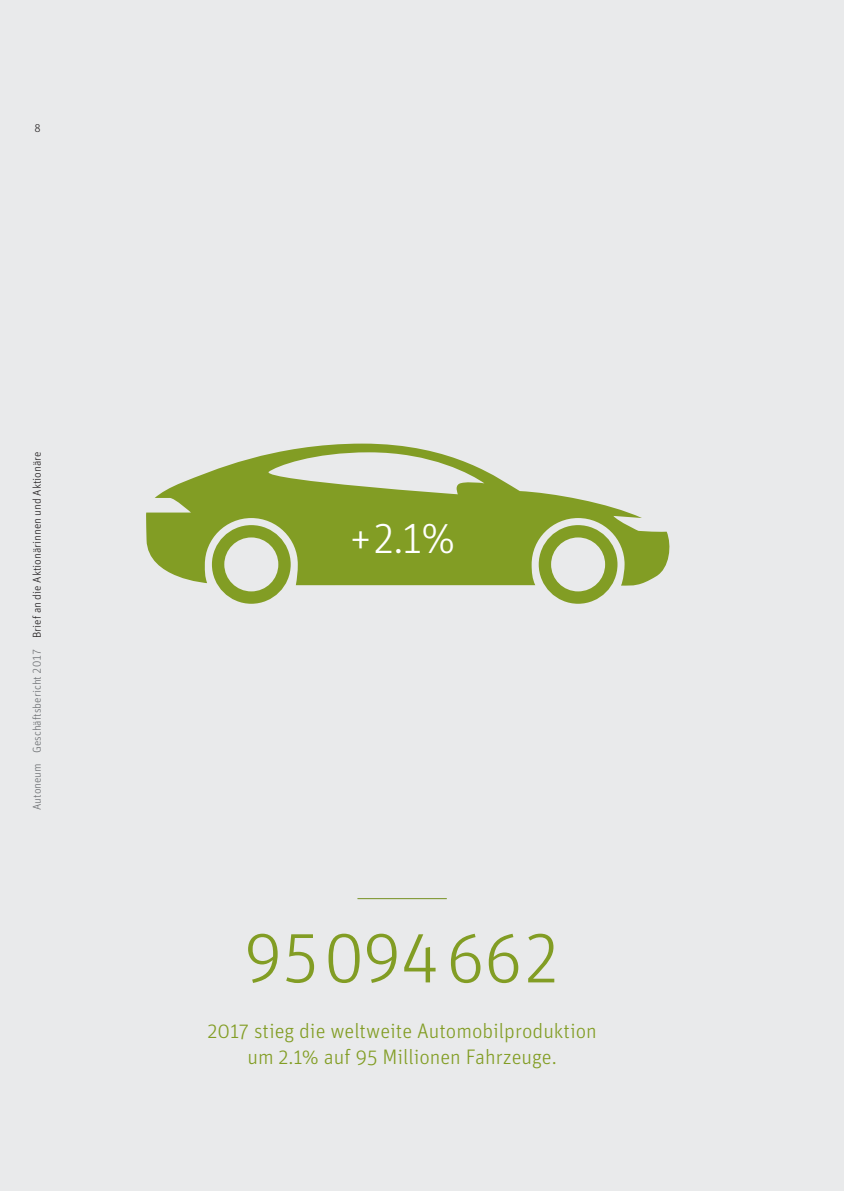
<style>
.page{position:relative;width:844px;height:1191px;background:#fff}
.page>*{position:absolute;margin:0;border:0;box-sizing:border-box;transform-origin:0 0}
.t1{font:70px "Autoneum Unit OT Light";letter-spacing:-.01em;color:#829d24}
.t2{font:42px "Autoneum Unit OT Light";color:#fff}
.t3{font:21px/26.2px "Autoneum Unit OT Light";color:#829d24;text-align:center}
.t4{font:11.38px "Autoneum Unit OT Light";color:#231f20}
.s1{color:#76787b}
</style>
<div class="page">
<div style="left:0;top:0;width:843px;height:1191px;background:#e9eaeb"></div>
<hr style="left:357px;top:898px;width:89px;height:1px;background:#829d24">
<svg style="left:146px;top:443px;width:524px;height:161px;fill:#829d24"></svg>
<p class="t4" style="left:35px;top:121px;width:8px">8</p>
<p class="t4" style="left:30px;top:810px;width:360px;rotate:-90deg"><span class="s1">Autoneum Geschäftsbericht 2017</span> Brief an die Aktionärinnen und Aktionäre</p>
<h2 class="t2" style="left:349px;top:514px;width:108px">+2.1%</h2>
<h1 class="t1" style="left:244px;top:918px;width:318px">95094662</h1>
<p class="t3" style="left:207px;top:1018px;width:390px">2017 stieg die weltweite Automobilproduktion um 2.1% auf 95 Millionen Fahrzeuge.</p>
</div>
